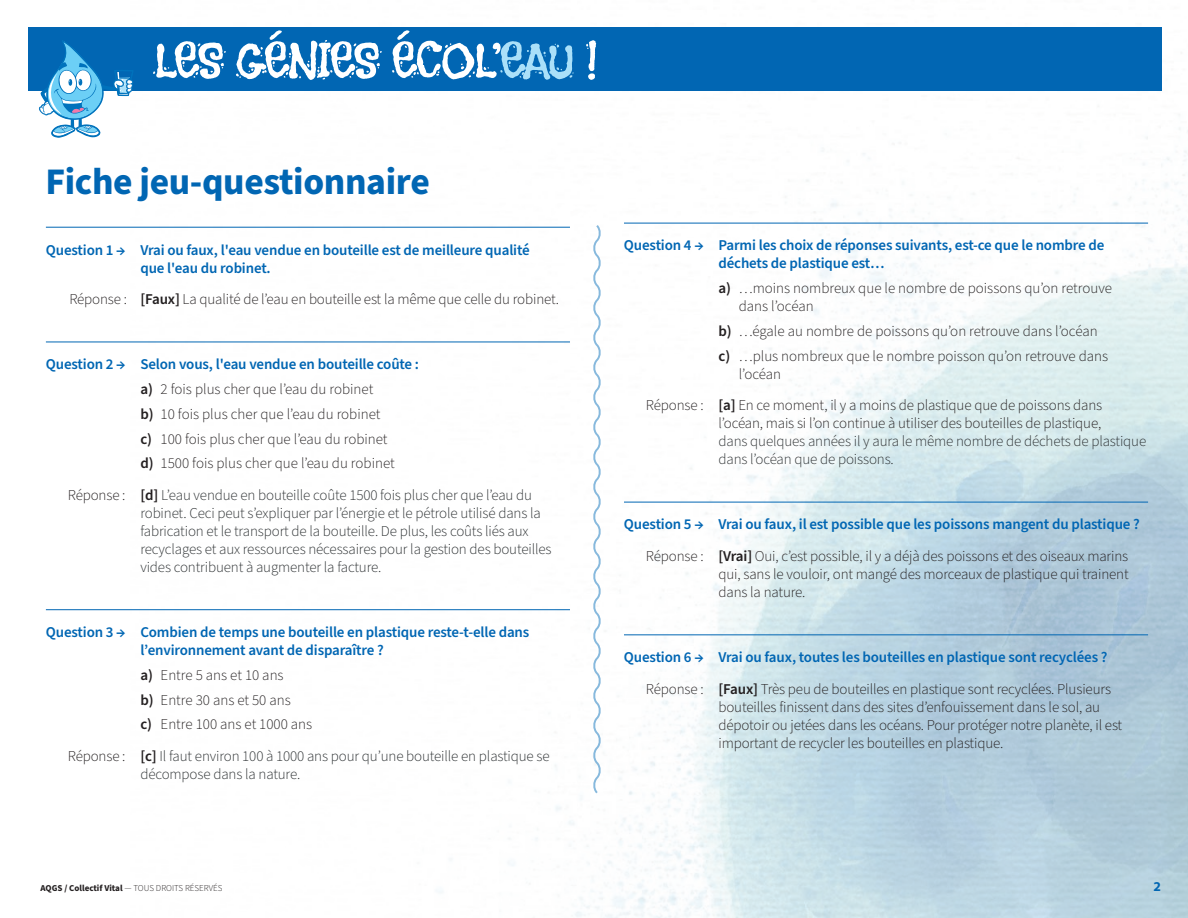
<style>
.page{position:relative;width:1188px;height:918px;background:#fff}
.page>*{position:absolute;margin:0;border:0;box-sizing:border-box;transform-origin:0 0}
.t1{font:48px "Flavors";letter-spacing:-.03em;color:#fff;scale:1.08 1}
.t2{font:700 37.5px "Source Sans Pro";letter-spacing:-.01em;color:#0166b3}
.t3{font:300 15px/24.8px "Source Sans Pro";letter-spacing:-.01em;color:#231f20}
.t4{font:600 15px/18px "Source Sans Pro";letter-spacing:-.01em;color:#0166b3}
.t5{font:300 15px/18px "Source Sans Pro";letter-spacing:-.01em;color:#292d2f}
.t6{font:700 13.5px "Myriad Pro";color:#0166b3}
.t7{font:700 9px "Source Sans Pro";color:#231f20}
.s1{color:#aae0f9}
.s2{font-weight:600}
.s3{font-weight:600;color:#0166b3}
.s4{color:#231f20}
.s5{font-weight:600;color:#231f20}
.s6{font-weight:300;color:#231f20}
.s7{font-weight:300}
</style>
<div class="page">
<img style="left:84px;top:128px;width:1104px;height:790px">
<div style="left:28px;top:27px;width:1134px;height:64px;background:#0166b3"></div>
<hr style="left:46px;top:227px;width:524px;height:1px;background:#0166b3">
<hr style="left:46px;top:342px;width:524px;height:1px;background:#0166b3">
<hr style="left:46px;top:609px;width:524px;height:1px;background:#0166b3">
<hr style="left:624px;top:223px;width:524px;height:1px;background:#0166b3">
<hr style="left:624px;top:502px;width:524px;height:1px;background:#0166b3">
<hr style="left:624px;top:634px;width:524px;height:1px;background:#0166b3">
<svg style="left:39px;top:40px;width:95px;height:98px"></svg>
<svg style="left:592px;top:224px;width:10px;height:570px"></svg>
<h1 class="t1" style="left:154px;top:30px;width:412px">LES GÉNIES ÉCOL’<span class="s1">EAU</span> !</h1>
<h2 class="t2" style="left:45px;top:156px;width:386px">Fiche jeu-questionnaire</h2>
<p class="t4" style="left:140px;top:241px;width:391px;text-indent:-95px">Question 1 → Vrai ou faux, l'eau vendue en bouteille est de meilleure qualité que l'eau du robinet.</p>
<p class="t3" style="left:69px;top:287px;width:491px">Réponse : <span class="s2">[Faux]</span> La qualité de l’eau en bouteille est la même que celle du robinet.</p>
<p class="t3" style="left:140px;top:352px;width:280px;text-indent:-95px"><span class="s3">Question 2 → Selon vous, l'eau vendue en bouteille coûte : </span><span class="s2">a)</span> 2 fois plus cher que l’eau du robinet<br><span class="s2">b)</span> 10 fois plus cher que l’eau du robinet<br><span class="s2">c)</span> 100 fois plus cher que l’eau du robinet<br><span class="s2">d)</span> 1500 fois plus cher que l’eau du robinet</p>
<p class="t5" style="left:140px;top:486px;width:413px;text-indent:-72px"><span class="s4">Réponse :</span> <span class="s5">[d]</span> L’eau vendue en bouteille coûte 1500 fois plus cher que l’eau du robinet. Ceci peut s’expliquer par l’énergie et le pétrole utilisé dans la fabrication et le transport de la bouteille. De plus, les coûts liés aux recyclages et aux ressources nécessaires pour la gestion des bouteilles vides contribuent à augmenter la facture.</p>
<p class="t4" style="left:140px;top:624px;width:390px;text-indent:-95px">Question 3 → Combien de temps une bouteille en plastique reste-t-elle dans l’environnement avant de disparaître ?</p>
<p class="t3" style="left:140px;top:663px;width:173px"><span class="s2">a)</span> Entre 5 ans et 10 ans<br><span class="s2">b)</span> Entre 30 ans et 50 ans<br><span class="s2">c)</span> Entre 100 ans et 1000 ans</p>
<p class="t5" style="left:140px;top:747px;width:411px;text-indent:-72px"><span class="s4">Réponse :</span> <span class="s5">[c]</span> Il faut environ 100 à 1000 ans pour qu’une bouteille en plastique se décompose dans la nature.</p>
<p class="t4" style="left:718px;top:237px;width:388px;text-indent:-94px">Question 4 → Parmi les choix de réponses suivants, est-ce que le nombre de déchets de plastique est…</p>
<p class="t3" style="left:739px;top:280px;width:375px;line-height:18px;text-indent:-20px"><span class="s2">a)</span> …moins nombreux que le nombre de poissons qu’on retrouve dans l’océan</p>
<p class="t3" style="left:718px;top:319px;width:391px"><span class="s2">b)</span> …égale au nombre de poissons qu’on retrouve dans l’océan <span class="s2">c)</span> …plus nombreux que le nombre poisson qu’on retrouve dans</p>
<p class="t3" style="left:646px;top:358px;width:458px;line-height:31.5px;text-indent:93px">l’océan<br>Réponse : <span class="s2">[a]</span> En ce moment, il y a moins de plastique que de poissons dans</p>
<p class="t3" style="left:718px;top:411px;width:384px">l’océan, mais si l’on continue à utiliser des bouteilles de plastique,</p>
<p class="t5" style="left:718px;top:433px;width:429px">dans quelques années il y aura le même nombre de déchets de plastique dans l’océan que de poissons.</p>
<p class="t4" style="left:646px;top:509px;width:495px;line-height:31.5px;text-indent:-22px">Question 5 → Vrai ou faux, il est possible que les poissons mangent du plastique ?<br><span class="s6">Réponse :</span> <span class="s4">[Vrai]</span> <span class="s6">Oui, c’est possible, il y a déjà des poissons et des oiseaux marins</span></p>
<p class="t3" style="left:718px;top:565px;width:412px;line-height:18px">qui, sans le vouloir, ont mangé des morceaux de plastique qui trainent dans la nature.</p>
<p class="t4" style="left:624px;top:642px;width:489px;line-height:31.5px;text-align:right">Question 6 → Vrai ou faux, toutes les bouteilles en plastique sont recyclées ?<br><span class="s6">Réponse :</span> <span class="s4">[Faux]</span> <span class="s6">Très peu de bouteilles en plastique sont recyclées. Plusieurs</span></p>
<p class="t3" style="left:718px;top:698px;width:405px;line-height:18px">bouteilles finissent dans des sites d’enfouissement dans le sol, au dépotoir ou jetées dans les océans. Pour protéger notre planète, il est important de recycler les bouteilles en plastique.</p>
<p class="t7" style="left:40px;top:882px;width:184px">AQGS / Collectif Vital <span class="s7">— TOUS DROITS RÉSERVÉS</span></p>
<p class="t6" style="left:1154px;top:878px;width:9px">2</p>
</div>
